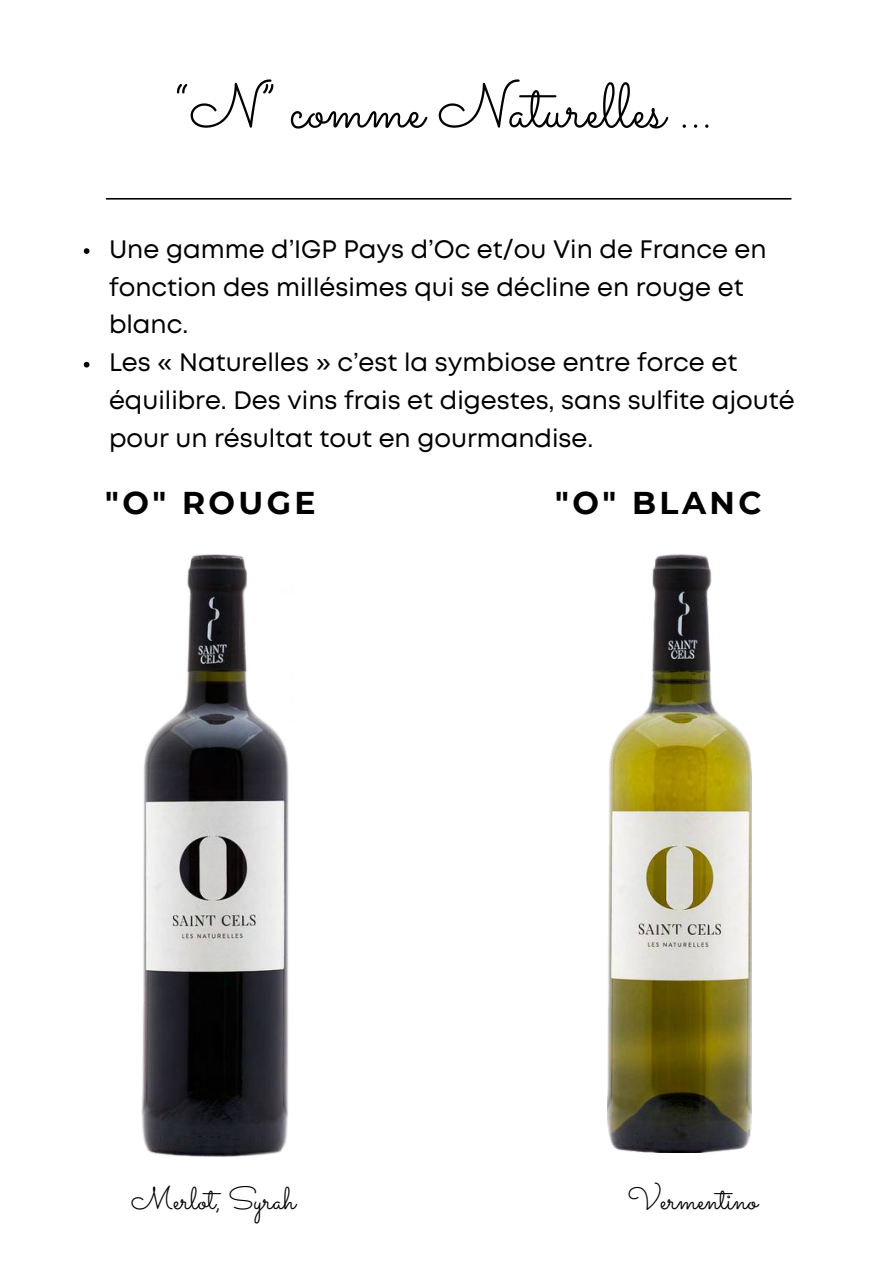
<style>
.page{position:relative;width:893px;height:1264px;background:#fff}
.page>*{position:absolute;margin:0;border:0;box-sizing:border-box;transform-origin:0 0}
.t1{font:63px "Sacramento";color:#000}
.t2{font:31.5px "Sacramento";color:#000}
.t3{font:700 31.5px "Montserrat";letter-spacing:.11em;color:#000}
.t4{font:25.2px/37.8px "Mont";color:#000}
</style>
<div class="page">
<svg style="left:106px;top:198px;width:685px;height:1px"></svg>
<img style="left:141px;top:554px;width:148px;height:602px">
<img style="left:608px;top:554px;width:143px;height:598px">
<svg style="left:84px;top:248px;width:5px;height:6px"></svg>
<svg style="left:84px;top:362px;width:5px;height:5px"></svg>
<h1 class="t1" style="left:174px;top:68px;width:539px">“N” comme Naturelles ...</h1>
<p class="t4" style="left:109px;top:232px;width:687px">Une gamme d’IGP Pays d’Oc et/ou Vin de France en fonction des millésimes qui se décline en rouge et blanc.<br>Les « Naturelles » c’est la symbiose entre force et équilibre. Des vins frais et digestes, sans sulfite ajouté pour un résultat tout en gourmandise.</p>
<p class="t3" style="left:105px;top:484px;width:212px">"O" ROUGE</p>
<p class="t3" style="left:555px;top:484px;width:208px">"O" BLANC</p>
<p class="t2" style="left:131px;top:1180px;width:166px">Merlot, Syrah</p>
<p class="t2" style="left:627px;top:1180px;width:131px">Vermentino</p>
</div>
